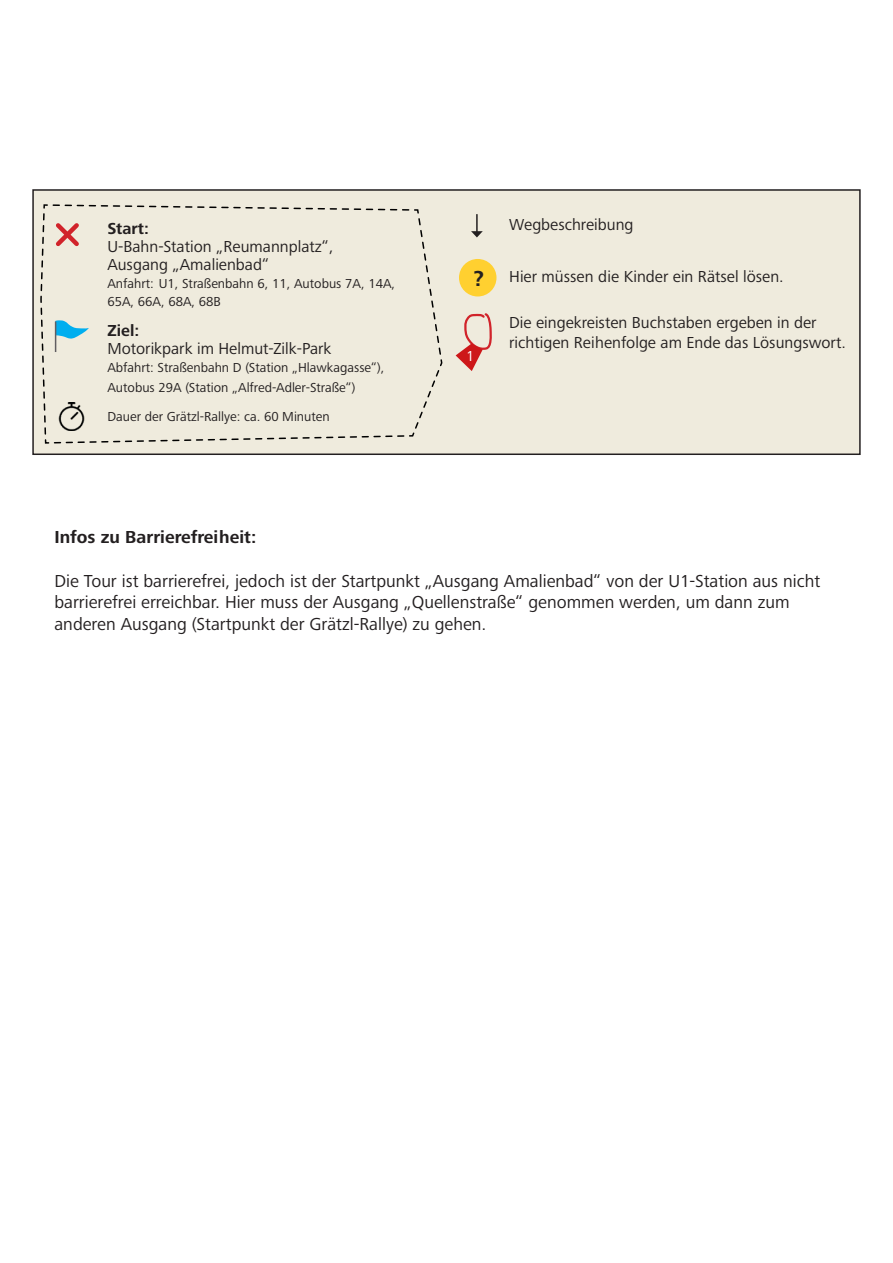
<style>
.page{position:relative;width:893px;height:1263px;background:#fff}
.page>*{position:absolute;margin:0;border:0;box-sizing:border-box;transform-origin:0 0}
.t1{font:700 22.5px "Frutiger Next Pro";color:#231f20}
.t2{font:18px/21.6px "Frutiger Next Pro";color:#231f20}
.t3{font:700 18px "Frutiger Next Pro";color:#231f20}
.t4{font:16.5px/18px "Frutiger Next Pro";color:#231f20}
.t5{font:700 16.5px "Frutiger Next Pro";color:#231f20}
.t6{font:15px "Frutiger Next Pro";color:#fff}
.t7{font:13.5px/18px "Frutiger Next Pro";color:#231f20}
</style>
<div class="page">
<div style="left:33px;top:190px;width:827px;height:264px;background:#efebdd"></div>
<div style="left:32px;top:189px;width:829px;height:266px;border:2px solid #231f20"></div>
<svg style="left:40px;top:204px;width:403px;height:233px"></svg>
<svg style="left:52px;top:219px;width:31px;height:31px"></svg>
<svg style="left:40px;top:304px;width:365px;height:140px"></svg>
<hr style="left:55px;top:322px;width:1px;height:30px;background:#615e61">
<img style="left:58px;top:402px;width:28px;height:28px">
<div style="left:459px;top:259px;width:37px;height:37px;background:#ffd030;border-radius:50%"></div>
<svg style="left:456px;top:313px;width:36px;height:58px"></svg>
<svg style="left:471px;top:215px;width:12px;height:22px"></svg>
<p class="t5" style="left:107px;top:219px;width:43px">Start:</p>
<p class="t4" style="left:107px;top:237px;width:228px">U-Bahn-Station „Reumannplatz“,<br>Ausgang „Amalienbad“</p>
<p class="t7" style="left:107px;top:274px;width:289px">Anfahrt: U1, Straßenbahn 6, 11, Autobus 7A, 14A,<br>65A, 66A, 68A, 68B</p>
<p class="t5" style="left:107px;top:321px;width:33px">Ziel:</p>
<p class="t4" style="left:107px;top:339px;width:226px">Motorikpark im Helmut-Zilk-Park</p>
<p class="t7" style="left:107px;top:357px;width:279px;line-height:19.8px">Abfahrt: Straßenbahn D (Station „Hlawkagasse“),<br>Autobus 29A (Station „Alfred-Adler-Straße“)</p>
<p class="t7" style="left:107px;top:408px;width:224px">Dauer der Grätzl-Rallye: ca. 60 Minuten</p>
<p class="t1" style="left:474px;top:265px;width:12px">?</p>
<p class="t6" style="left:466px;top:347px;width:10px">1</p>
<p class="t4" style="left:509px;top:216px;width:126px">Wegbeschreibung</p>
<p class="t4" style="left:509px;top:268px;width:276px">Hier müssen die Kinder ein Rätsel lösen.</p>
<p class="t4" style="left:509px;top:312px;width:338px;line-height:19.8px">Die eingekreisten Buchstaben ergeben in der richtigen Reihenfolge am Ende das Lösungswort.</p>
<p class="t3" style="left:54px;top:527px;width:203px">Infos zu Barrierefreiheit:</p>
<p class="t2" style="left:54px;top:570px;width:767px">Die Tour ist barrierefrei, jedoch ist der Startpunkt „Ausgang Amalienbad“ von der U1-Station aus nicht barrierefrei erreichbar. Hier muss der Ausgang „Quellenstraße“ genommen werden, um dann zum anderen Ausgang (Startpunkt der Grätzl-Rallye) zu gehen.</p>
</div>
